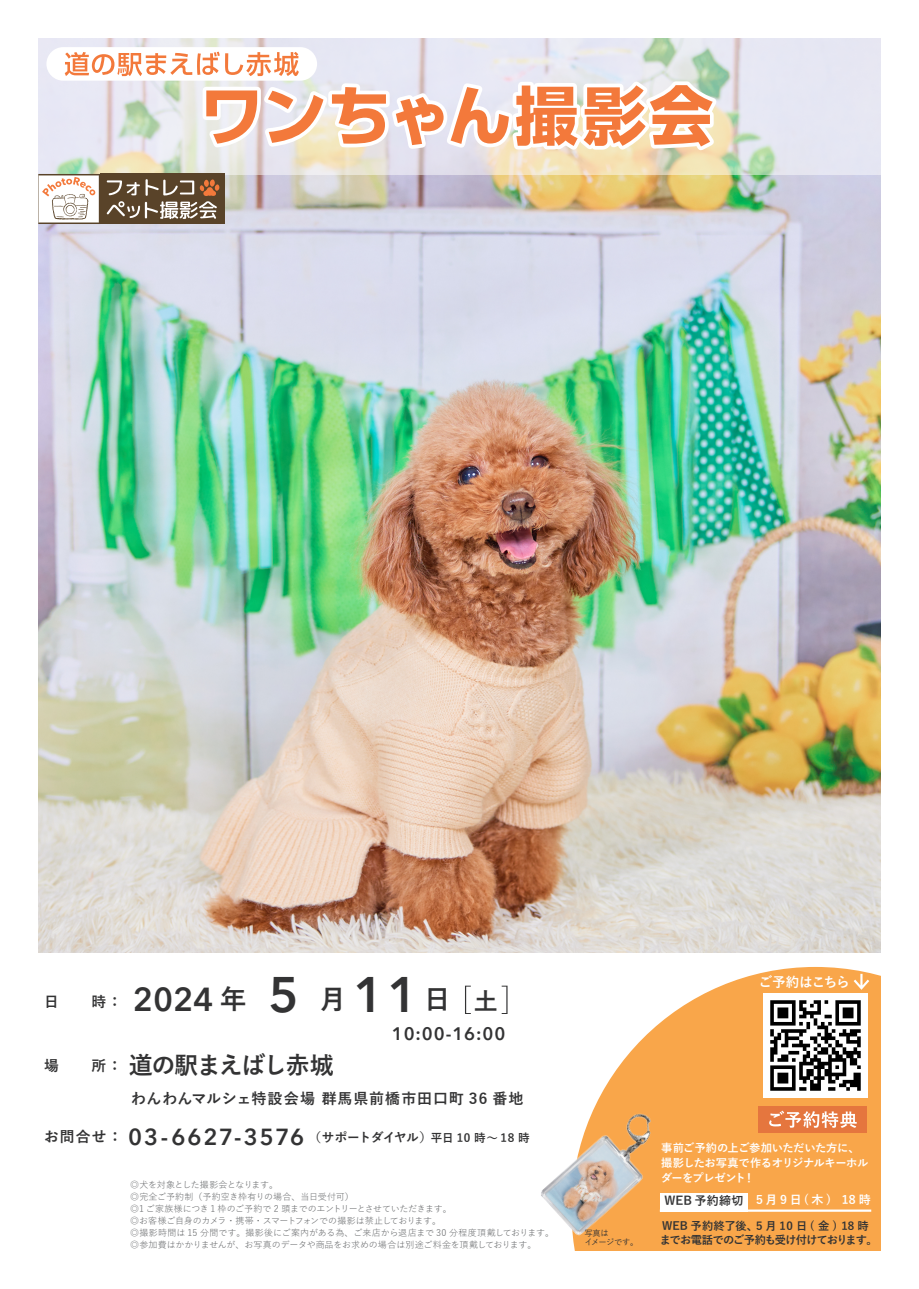
<style>
.page{position:relative;width:919px;height:1289px;background:#fff}
.page>*{position:absolute;margin:0;border:0;box-sizing:border-box;transform-origin:0 0}
.t1{font:600 33px "Avenir Next LT Pro";color:#333334}
.t2{font:700 27px "Yu Gothic";color:#333334}
.t3{font:700 24px "Yu Gothic";letter-spacing:-.055em;color:#333334}
.t4{font:600 23.1px "Avenir Next LT Pro";letter-spacing:.075em;color:#333334}
.t5{font:600 18px "Avenir Next LT Pro";letter-spacing:.05em;color:#333334}
.t6{font:700 15px "Yu Gothic";letter-spacing:.05em;color:#333334}
.t7{font:700 14.7px "Yu Gothic";color:#333334}
.t8{font:700 13.5px "Yu Gothic";letter-spacing:-.045em;color:#fff}
.t9{font:700 12px "Yu Gothic";letter-spacing:.21em;color:#fff}
.t10{font:700 12px "Yu Gothic";letter-spacing:.01em;color:#333334}
.t11{font:700 11.25px/15px "Yu Gothic";letter-spacing:-.035em;color:#fff}
.t12{font:700 11.25px/14.5px "Yu Gothic";letter-spacing:-.065em;color:#333334}
.t13{font:9px/12px "Yu Gothic";letter-spacing:-.02em;color:#67696b}
.t14{font:500 8.25px/9px "Yu Gothic";letter-spacing:-.04em;color:#333334}
.s1{font-size:49.5px}
.s2{font-size:24px}
.s3{font-family:"Yu Gothic";font-weight:700;font-size:14.7px}
.s4{font-family:"Yu Gothic";font-weight:700;font-size:12.6px}
.s5{font-family:"Yu Gothic";font-weight:700;font-size:11.55px}
</style>
<div class="page">
<img style="left:38px;top:174px;width:842px;height:778px">
<svg style="left:465px;top:985px;width:6px;height:28px"></svg>
<svg style="left:501px;top:985px;width:6px;height:28px"></svg>
<svg style="left:38px;top:38px;width:842px;height:136px;background:#e3e3e2"></svg>
<div style="left:100px;top:174px;width:124px;height:50px;background:#594329"></div>
<svg style="left:107px;top:179px;width:113px;height:40px"></svg>
<svg style="left:38px;top:174px;width:62px;height:50px"></svg>
<svg style="left:603px;top:967px;width:277px;height:283px;fill:#f9a64a"></svg>
<svg style="left:853px;top:973px;width:16px;height:16px"></svg>
<img style="left:541px;top:1091px;width:147px;height:159px">
<div style="left:758px;top:1106px;width:109px;height:26px;background:#e5763e"></div>
<svg style="left:769px;top:1110px;width:87px;height:17px"></svg>
<img style="left:763px;top:993px;width:104px;height:104px">
<div style="left:660px;top:1192px;width:87px;height:19px;background:#fff"></div>
<hr style="left:659px;top:1209px;width:212px;height:2px;background:#fff">
<svg style="left:46px;top:47px;width:677px;height:110px"></svg>
<h1 class="t1" style="left:133px;top:979px;width:286px">2024 <span class="s1">5 11</span></h1>
<h3 class="t8" style="left:759px;top:974px;width:92px">ご予約はこちら</h3>
<h3 class="t7" style="left:44px;top:993px;width:79px">日　　時：</h3>
<h2 class="t2" style="left:220px;top:983px;width:28px">年</h2>
<h2 class="t2" style="left:319px;top:983px;width:28px">月</h2>
<h2 class="t2" style="left:424px;top:983px;width:75px">日 <span class="s2">土</span></h2>
<h3 class="t5" style="left:392px;top:1022px;width:115px">10:00-16:00</h3>
<h3 class="t7" style="left:44px;top:1057px;width:79px">場　　所：</h3>
<h3 class="t3" style="left:129px;top:1051px;width:206px">道の駅まえばし赤城</h3>
<h3 class="t6" style="left:131px;top:1089px;width:394px">わんわんマルシェ特設会場 群馬県前橋市田口町 36 番地</h3>
<h3 class="t4" style="left:44px;top:1123px;width:487px"><span class="s3">お問合せ：</span> 03-6627-3576 <span class="s4">（サポートダイヤル）</span><span class="s5">平日 10 時～ 18 時</span></h3>
<p class="t13" style="left:130px;top:1177px;width:425px">◎犬を対象とした撮影会となります。<br>◎完全ご予約制（予約空き枠有りの場合、当日受付可）<br>◎1 ご家族様につき 1 枠のご予約で 2 頭までのエントリーとさせていただきます。<br>◎お客様ご自身のカメラ・携帯・スマートフォンでの撮影は禁止しております。<br>◎撮影時間は 15 分間です。撮影後にご案内がある為、ご来店から退店まで 30 分程度頂戴しております。◎参加費はかかりませんが、お写真のデータや商品をお求めの場合は別途ご料金を頂戴しております。</p>
<p class="t14" style="left:584px;top:1226px;width:55px">写真は<br>イメージです。</p>
<p class="t11" style="left:661px;top:1140px;width:209px">事前ご予約の上ご参加いただいた方に、撮影したお写真で作るオリジナルキーホルダーをプレゼント！</p>
<h3 class="t9" style="left:756px;top:1193px;width:116px">5月9日(木) 18時</h3>
<p class="t12" style="left:659px;top:1218px;width:219px">WEB 予約終了後、5 月 10 日 ( 金 ) 18 時までお電話でのご予約も受け付けております。</p>
<h3 class="t10" style="left:664px;top:1194px;width:81px">WEB 予約締切</h3>
</div>
